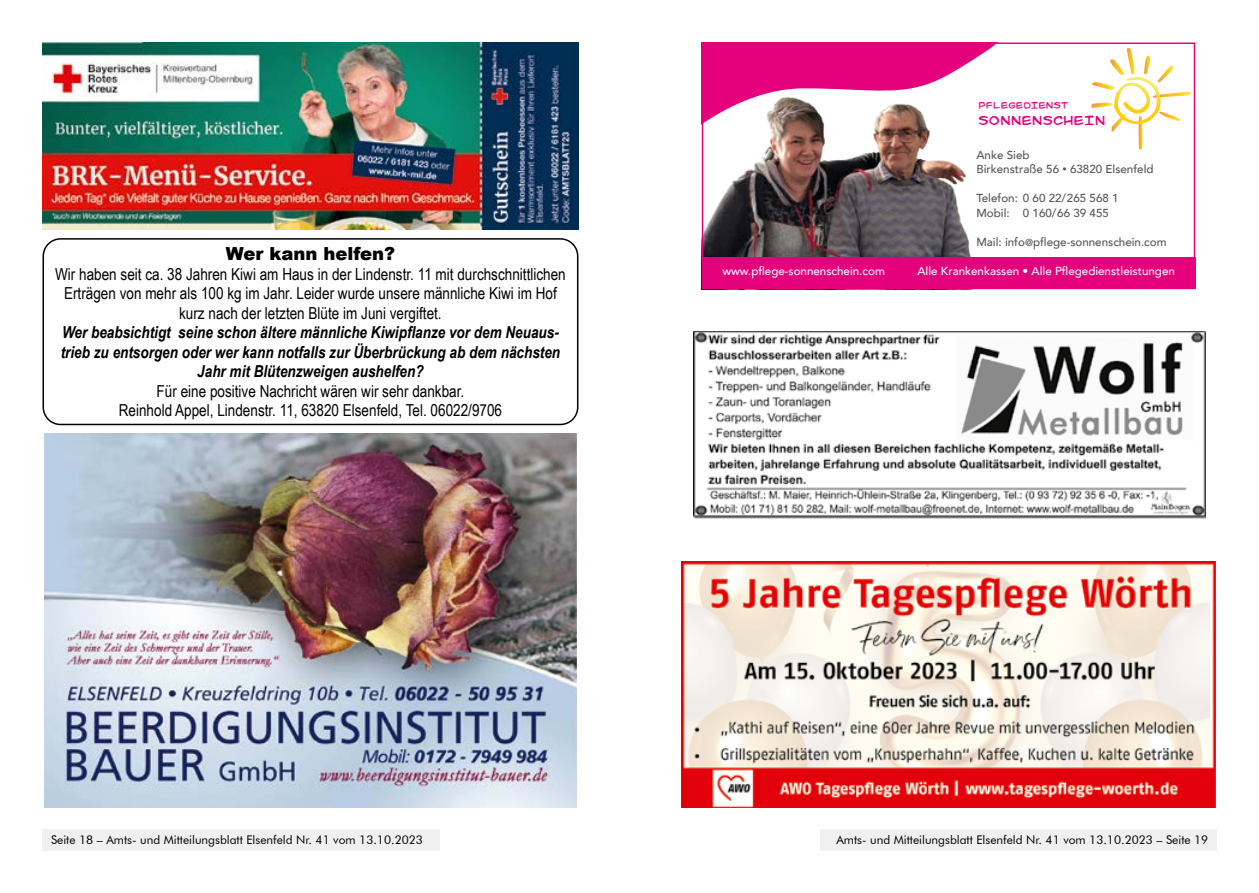
<style>
.page{position:relative;width:1259px;height:893px;background:#fff}
.page>*{position:absolute;margin:0;border:0;box-sizing:border-box;transform-origin:0 0}
.t1{font:900 18px "Arial";color:#000}
.t2{font:16.5px/19.5px "Arial Narrow";color:#000;text-align:center}
.t3{font:italic 700 16.5px/19.5px "Arial Narrow";color:#000;text-align:center}
.t4{font:12px "Futura BT";color:#000}
.t5{font:500 11.55px/14.5px "Avenir";color:#565655}
.t6{font:500 11.55px "Avenir";color:#fff}
.t7{font:11.1px "Kid Kosmic";color:#e5007c}
.t8{font:7.95px "Kid Kosmic";color:#e5007c}
.s1{font-size:8.7px}
.s2{font-size:10.2px}
</style>
<div class="page">
<img style="left:43px;top:43px;width:535px;height:187px">
<div style="left:43px;top:238px;width:535px;height:187px;border:2px solid #000;border-radius:17px"></div>
<img style="left:704px;top:145px;width:267px;height:112px">
<div style="left:702px;top:257px;width:493px;height:32px;background:#e5007c"></div>
<svg style="left:702px;top:43px;width:316px;height:102px"></svg>
<svg style="left:1090px;top:43px;width:106px;height:107px"></svg>
<img style="left:693px;top:332px;width:512px;height:187px">
<img style="left:681px;top:561px;width:534px;height:247px">
<img style="left:44px;top:434px;width:533px;height:374px">
<div style="left:819px;top:829px;width:397px;height:21px;background:#f0f0f0"></div>
<div style="left:43px;top:829px;width:397px;height:21px;background:#f0f0f0"></div>
<p class="t1" style="left:226px;top:240px;width:171px">Wer kann helfen?</p>
<p class="t2" style="left:55px;top:263px;width:512px">Wir haben seit ca. 38 Jahren Kiwi am Haus in der Lindenstr. 11 mit durchschnittlichen<br>Erträgen von mehr als 100 kg im Jahr. Leider wurde unsere männliche Kiwi im Hof kurz nach der letzten Blüte im Juni vergiftet.</p>
<p class="t3" style="left:61px;top:322px;width:501px">Wer beabsichtigt seine schon ältere männliche Kiwipflanze vor dem Neuaus&shy;trieb zu entsorgen oder wer kann notfalls zur Überbrückung ab dem nächsten<br>Jahr mit Blütenzweigen aushelfen?</p>
<p class="t2" style="left:119px;top:380px;width:385px">Für eine positive Nachricht wären wir sehr dankbar.<br>Reinhold Appel, Lindenstr. 11, 63820 Elsenfeld, Tel. 06022/9706</p>
<p class="t8" style="left:979px;top:103px;width:91px">PFLEGEDIENST</p>
<p class="t7" style="left:979px;top:117px;width:129px">SONNENSCHEIN</p>
<p class="t5" style="left:976px;top:147px;width:179px">Anke Sieb<br>Birkenstraße 56 <span class="s1">•</span> 63820 Elsenfeld</p>
<p class="t5" style="left:976px;top:190px;width:144px">Telefon: 0 60 22/265 568 1<br>Mobil: 0 160/66 39 455</p>
<p class="t5" style="left:976px;top:234px;width:192px">Mail: info<span class="s2">@</span>pflege-sonnenschein.com</p>
<p class="t6" style="left:722px;top:261px;width:164px">www.pflege-sonnenschein.com</p>
<p class="t6" style="left:917px;top:261px;width:259px">Alle Krankenkassen • Alle Pflegedienstleistungen</p>
<p class="t4" style="left:51px;top:833px;width:373px">Seite 18 – Amts- und Mitteilungsblatt Elsenfeld Nr. 41 vom 13.10.2023</p>
<p class="t4" style="left:836px;top:833px;width:373px">Amts- und Mitteilungsblatt Elsenfeld Nr. 41 vom 13.10.2023 – Seite 19</p>
</div>
